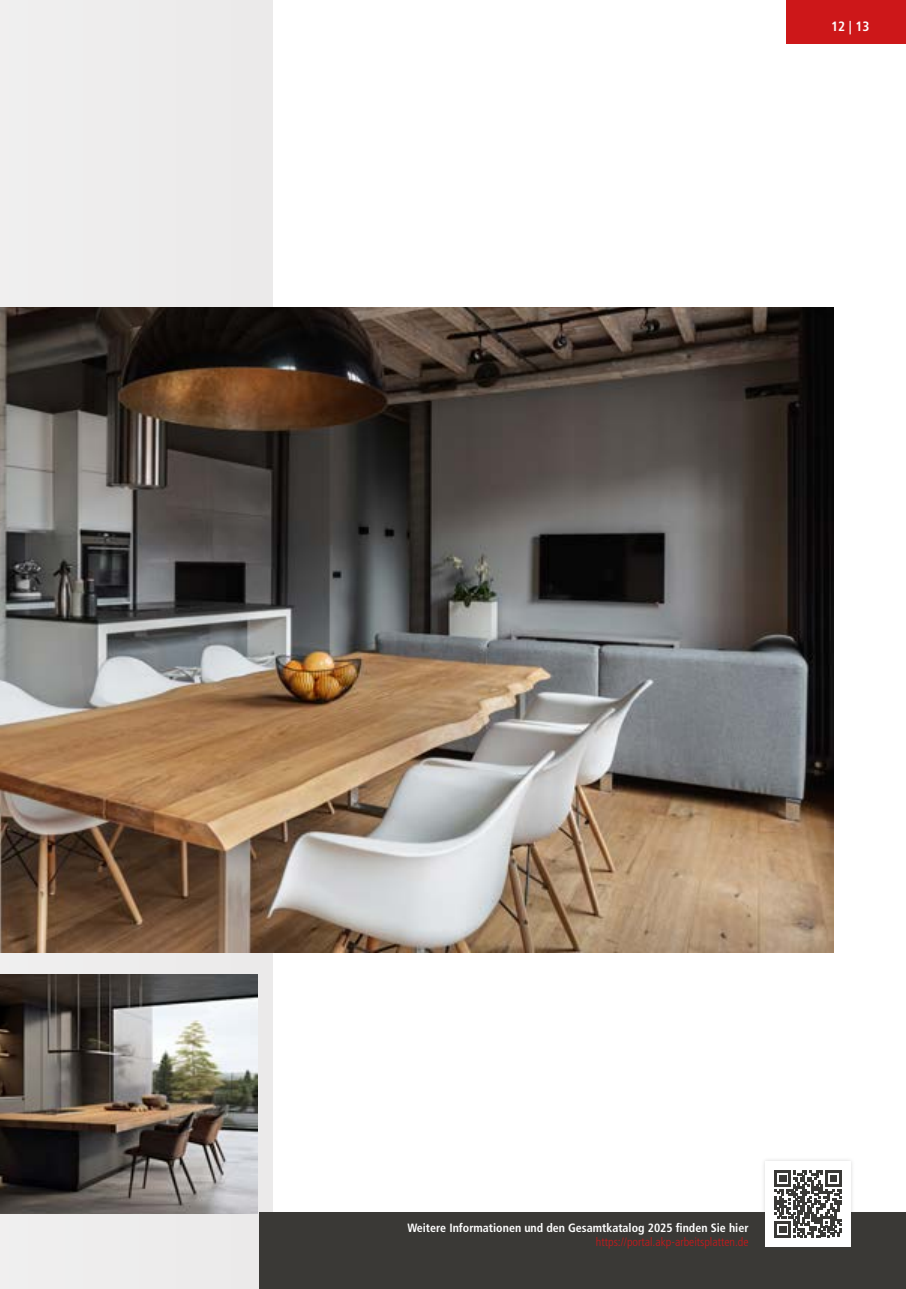
<style>
.page{position:relative;width:906px;height:1289px;background:#fff}
.page>*{position:absolute;margin:0;border:0;box-sizing:border-box;transform-origin:0 0}
.t1{font:700 condensed 13.5px "Frutiger LT Std";color:#fff}
.t2{font:700 condensed 12px "Frutiger LT Std";color:#fff}
.t3{font:300 condensed 12px "Frutiger LT Std";color:#cd1719}
</style>
<div class="page">
<div style="left:0;top:0;width:272px;height:1288px;background:#ededed"></div>
<div style="left:259px;top:1212px;width:647px;height:76px;background:#3a3936"></div>
<div style="left:761px;top:1157px;width:93px;height:93px;background:#3a3936;opacity:.2"></div>
<div style="left:765px;top:1161px;width:85px;height:85px;background:#fff"></div>
<svg style="left:775px;top:1170px;width:66px;height:67px"></svg>
<div style="left:786px;top:0;width:120px;height:43px;background:#cd1719"></div>
<img style="left:0;top:307px;width:833px;height:645px">
<img style="left:0;top:974px;width:257px;height:239px">
<p class="t1" style="left:831px;top:19px;width:40px">12 | 13</p>
<p class="t2" style="left:407px;top:1220px;width:343px">Weitere Informationen und den Gesamtkatalog 2025 finden Sie hier</p>
<p class="t3" style="left:596px;top:1235px;width:154px">https://portal.akp-arbeitsplatten.de</p>
</div>
